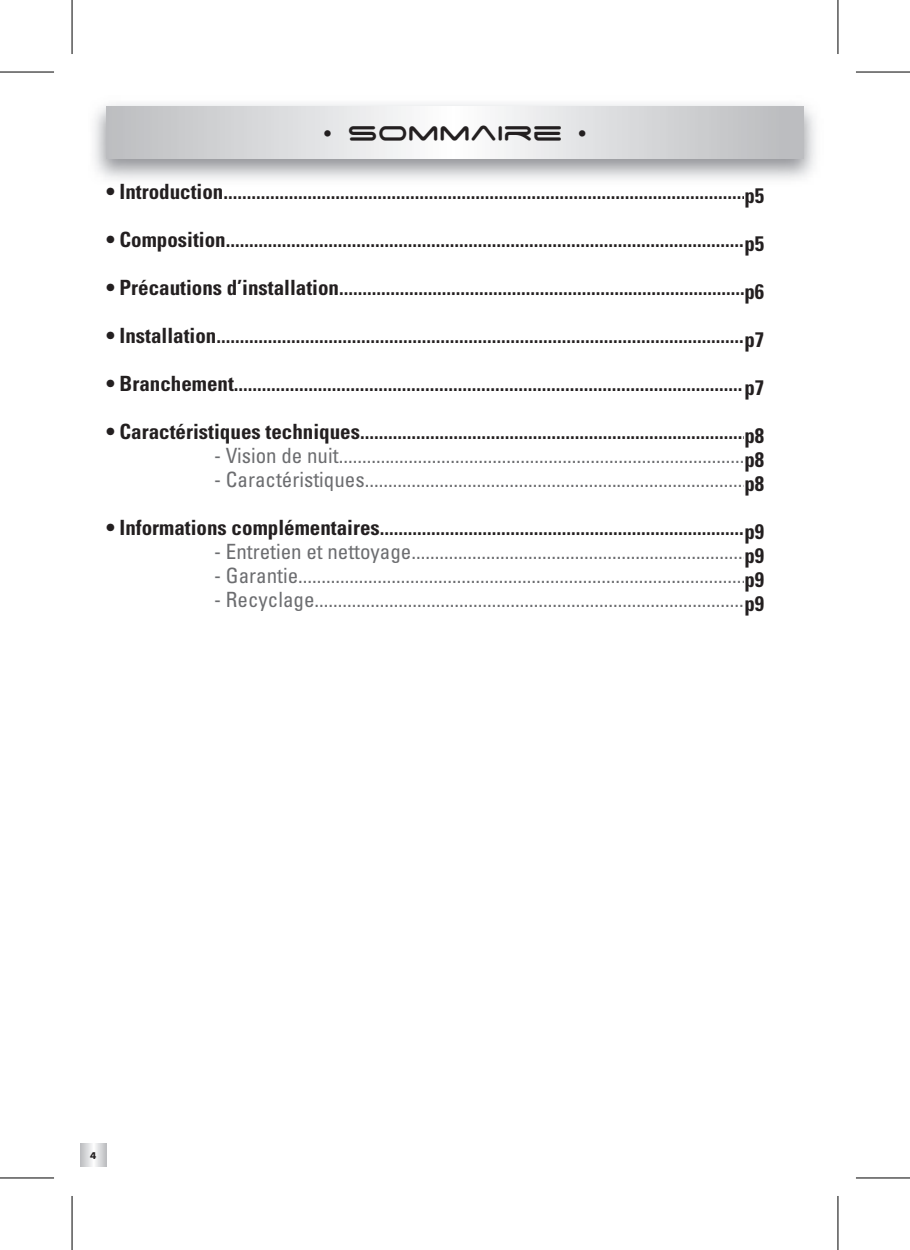
<style>
.page{position:relative;width:910px;height:1250px;background:#fff}
.page>*{position:absolute;margin:0;border:0;box-sizing:border-box;transform-origin:0 0}
.t1{font:33px "Space Age";color:#231f20}
.t2{font:700 condensed 21px/24px "Univers";color:#231f20;text-align:justify}
.t3{font:condensed 21px "Univers";color:#6c6d70}
.t4{font:700 9px "Futura";color:#231f20}
</style>
<div class="page">
<svg style="left:106px;top:106px;width:697px;height:53px"></svg>
<svg style="left:80px;top:1143px;width:26px;height:24px"></svg>
<hr style="left:71px;top:0;width:2px;height:54px;background:#000">
<hr style="left:0;top:71px;width:54px;height:2px;background:#000">
<hr style="left:837px;top:0;width:1px;height:54px;background:#000">
<hr style="left:855px;top:71px;width:54px;height:2px;background:#000">
<hr style="left:71px;top:1196px;width:2px;height:54px;background:#000">
<hr style="left:0;top:1177px;width:54px;height:1px;background:#000">
<hr style="left:837px;top:1196px;width:1px;height:54px;background:#000">
<hr style="left:855px;top:1177px;width:54px;height:1px;background:#000">
<h1 class="t1" style="left:323px;top:118px;width:266px">• sommaire •</h1>
<p class="t2" style="left:106px;top:179px;width:674px">• Introduction.......................................................................................................................</p>
<p class="t2" style="left:106px;top:227px;width:639px">• Composition...............................................................................................................</p>
<p class="t2" style="left:106px;top:275px;width:649px">• Précautions d’installation.........................................................................................</p>
<p class="t2" style="left:106px;top:323px;width:648px">• Installation...................................................................................................................</p>
<p class="t2" style="left:106px;top:371px;width:637px">• Branchement.............................................................................................................</p>
<p class="t2" style="left:106px;top:419px;width:656px">• Caractéristiques techniques......................................................................................</p>
<p class="t3" style="left:214px;top:442px;width:536px">- Vision de nuit........................................................................................</p>
<p class="t3" style="left:214px;top:466px;width:548px">- Caractéristiques.....................................................................................</p>
<p class="t2" style="left:106px;top:515px;width:653px">• Informations complémentaires.................................................................................</p>
<p class="t3" style="left:214px;top:538px;width:539px">- Entretien et nettoyage.........................................................................</p>
<p class="t3" style="left:214px;top:562px;width:533px">- Garantie................................................................................................</p>
<p class="t3" style="left:214px;top:586px;width:535px">- Recyclage.............................................................................................</p>
<p class="t2" style="left:744px;top:183px;width:21px">p5</p>
<p class="t2" style="left:744px;top:231px;width:21px">p5</p>
<p class="t2" style="left:744px;top:279px;width:21px">p6</p>
<p class="t2" style="left:744px;top:327px;width:21px">p7</p>
<p class="t2" style="left:744px;top:375px;width:21px">p7</p>
<p class="t2" style="left:744px;top:423px;width:21px">p8 p8 p8</p>
<p class="t2" style="left:744px;top:519px;width:21px">p9 p9 p9 p9</p>
<p class="t4" style="left:90px;top:1149px;width:8px">4</p>
</div>
